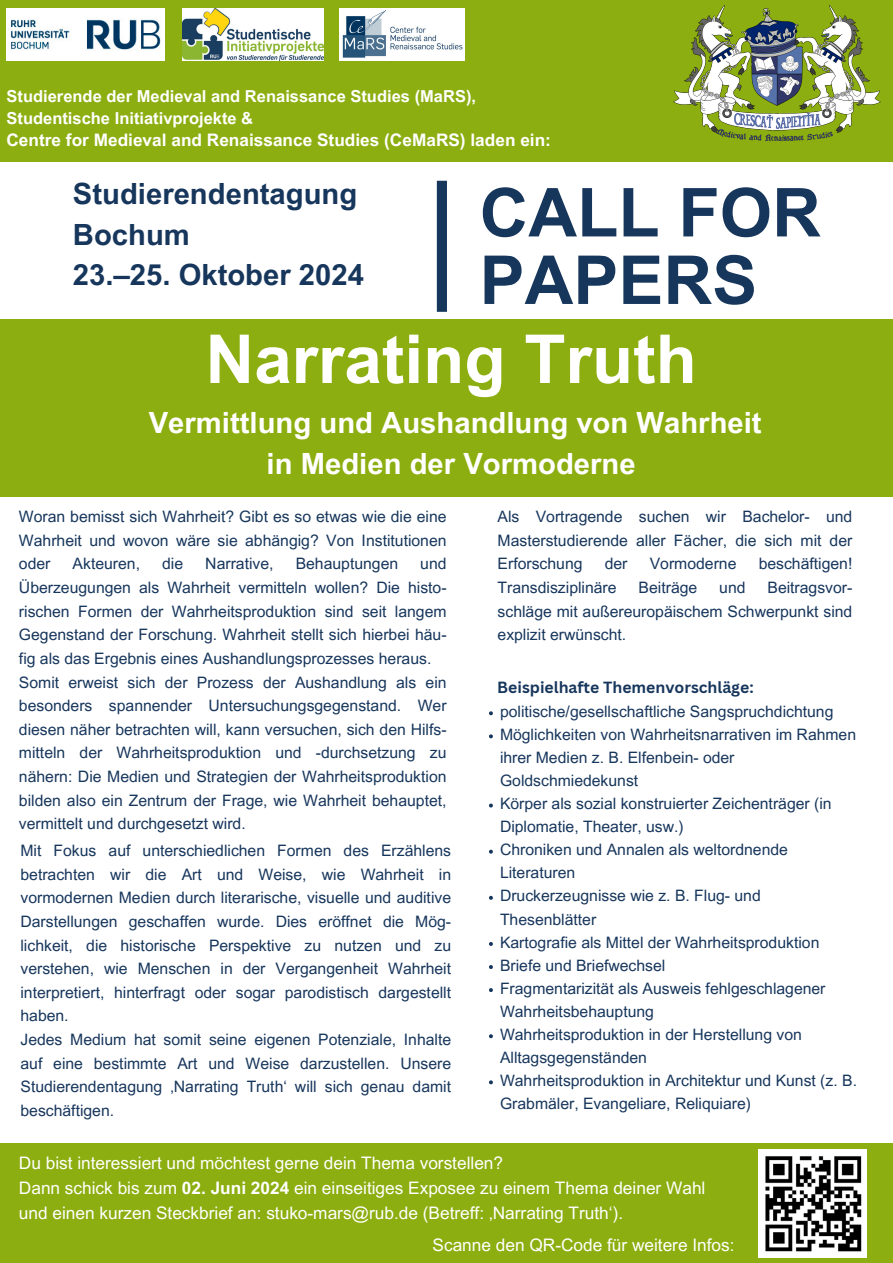
<style>
.page{position:relative;width:893px;height:1263px;background:#fff}
.page>*{position:absolute;margin:0;border:0;box-sizing:border-box;transform-origin:0 0}
.t1{font:700 67.5px "Arial MT Pro";color:#fff}
.t2{font:700 67.5px/67.5px "Arial MT Pro";color:#17365c}
.t3{font:700 29.25px/40.5px "Arial MT Pro";color:#fff;text-align:center}
.t4{font:700 29.25px/40.5px "Arial MT Pro";color:#17365c}
.t5{font:17.25px/25.3px "Arial MT Pro";color:#fff}
.t6{font:700 17.25px "Arial MT Pro";color:#fff}
.t7{font:700 16.5px/21.4px "Arial MT Pro";color:#fff}
.t8{font:15.75px/23.6px "Arial MT Pro";color:#17365c;text-align:justify}
.t9{font:700 15.75px "Canva Sans";color:#17365c}
.s1{font-weight:700}
</style>
<div class="page">
<div style="left:0;top:1143px;width:893px;height:120px;background:#8dae10"></div>
<div style="left:0;top:0;width:893px;height:162px;background:#8dae10"></div>
<img style="left:7px;top:9px;width:157px;height:51px">
<img style="left:673px;top:5px;width:208px;height:137px">
<img style="left:183px;top:9px;width:140px;height:51px">
<div style="left:437px;top:181px;width:10px;height:131px;background:#17365c"></div>
<div style="left:0;top:319px;width:893px;height:178px;background:#8dae10"></div>
<img style="left:339px;top:9px;width:125px;height:51px">
<img style="left:759px;top:1149px;width:107px;height:108px">
<svg style="left:489px;top:711px;width:4px;height:4px"></svg>
<svg style="left:489px;top:734px;width:4px;height:4px"></svg>
<svg style="left:489px;top:803px;width:4px;height:4px"></svg>
<svg style="left:489px;top:850px;width:4px;height:4px"></svg>
<svg style="left:489px;top:896px;width:4px;height:4px"></svg>
<svg style="left:489px;top:942px;width:4px;height:4px"></svg>
<svg style="left:489px;top:965px;width:4px;height:4px"></svg>
<svg style="left:489px;top:988px;width:4px;height:4px"></svg>
<svg style="left:489px;top:1034px;width:4px;height:4px"></svg>
<svg style="left:489px;top:1080px;width:4px;height:4px"></svg>
<h2 class="t7" style="left:7px;top:88px;width:471px">Studierende der Medieval and Renaissance Studies (MaRS),<br>Studentische Initiativprojekte &amp;</h2>
<h2 class="t6" style="left:7px;top:133px;width:546px">Centre for Medieval and Renaissance Studies (CeMaRS) laden ein:</h2>
<p class="t4" style="left:73px;top:177px;width:292px">Studierendentagung<br>Bochum<br>23.–25. Oktober 2024</p>
<h4 class="t2" style="left:479px;top:187px;width:343px">CALL FOR<br>PAPERS</h4>
<p class="t1" style="left:205px;top:334px;width:493px">Narrating Truth</p>
<p class="t3" style="left:149px;top:406px;width:614px">Vermittlung und Aushandlung von Wahrheit in Medien der Vormoderne</p>
<h4 class="t8" style="left:497px;top:507px;width:356px">Als Vortragende suchen wir Bachelor- und Masterstudierende aller Fächer, die sich mit der Erforschung</h4>
<p class="t8" style="left:19px;top:507px;width:429px">Woran bemisst sich Wahrheit? Gibt es so etwas wie die eine Wahrheit und wovon wäre sie abhängig? Von Institutionen oder</p>
<h4 class="t8" style="left:605px;top:554px;width:24px">der</h4>
<h4 class="t8" style="left:650px;top:554px;width:88px">Vormoderne</h4>
<h4 class="t8" style="left:758px;top:554px;width:95px">beschäftigen!</h4>
<h4 class="t8" style="left:497px;top:578px;width:121px">Transdisziplinäre</h4>
<h4 class="t8" style="left:638px;top:578px;width:60px">Beiträge</h4>
<h4 class="t8" style="left:719px;top:578px;width:28px">und</h4>
<p class="t8" style="left:19px;top:554px;width:429px;text-indent:401px">und Überzeugungen als Wahrheit vermitteln wollen? Die histo&shy;rischen Formen der Wahrheitsproduktion sind seit langem Gegenstand der Forschung. Wahrheit stellt sich hierbei häu&shy;fig als das Ergebnis eines Aushandlungsprozesses heraus.</p>
<p class="t8" style="left:19px;top:672px;width:429px">Somit erweist sich der Prozess der Aushandlung als ein besonders spannender Untersuchungsgegenstand. Wer diesen näher betrachten will, kann versuchen, sich den Hilfs&shy;mitteln der Wahrheitsproduktion und -durchsetzung zu nähern: Die Medien und Strategien der Wahrheitsproduktion bilden also ein Zentrum der Frage, wie Wahrheit behauptet, vermittelt und durchgesetzt wird.</p>
<p class="t8" style="left:20px;top:840px;width:432px">Mit Fokus auf unterschiedlichen Formen des Erzählens betrachten wir die Art und Weise, wie Wahrheit in vormodernen Medien durch literarische, visuelle und auditive Darstellungen geschaffen wurde. Dies eröffnet die Mög&shy;lichkeit, die historische Perspektive zu nutzen und zu verstehen, wie Menschen in der Vergangenheit Wahrheit interpretiert, hinterfragt oder sogar parodistisch dargestellt haben.</p>
<p class="t8" style="left:20px;top:1029px;width:432px">Jedes Medium hat somit seine eigenen Potenziale, Inhalte auf eine bestimmte Art und Weise darzustellen. Unsere Studierendentagung ‚Narrating Truth‘ will sich genau damit beschäftigen.</p>
<p class="t8" style="left:73px;top:554px;width:69px">Akteuren,</p>
<p class="t8" style="left:162px;top:554px;width:23px">die</p>
<p class="t8" style="left:205px;top:554px;width:70px">Narrative,</p>
<p class="t8" style="left:296px;top:554px;width:104px">Behauptungen</p>
<h4 class="t8" style="left:497px;top:578px;width:356px;text-indent:270px">Beitragsvor&shy;schläge mit außereuropäischem Schwerpunkt sind explizit erwünscht.</h4>
<p class="t9" style="left:497px;top:676px;width:258px">Beispielhafte Themenvorschläge:</p>
<p class="t8" style="left:500px;top:701px;width:335px">politische/gesellschaftliche Sangspruchdichtung</p>
<p class="t8" style="left:500px;top:725px;width:358px;line-height:23.1px;text-align:left">Möglichkeiten von Wahrheitsnarrativen im Rahmen ihrer Medien z. B. Elfenbein- oder<br>Goldschmiedekunst</p>
<p class="t8" style="left:500px;top:794px;width:333px;line-height:23.1px">Körper als sozial konstruierter Zeichenträger (in<br>Diplomatie, Theater, usw.)</p>
<p class="t8" style="left:500px;top:840px;width:289px;line-height:23.1px">Chroniken und Annalen als weltordnende<br>Literaturen</p>
<p class="t8" style="left:500px;top:886px;width:262px;line-height:23.1px">Druckerzeugnisse wie z. B. Flug- und<br>Thesenblätter</p>
<p class="t8" style="left:500px;top:932px;width:321px">Kartografie als Mittel der Wahrheitsproduktion</p>
<p class="t8" style="left:500px;top:955px;width:167px">Briefe und Briefwechsel</p>
<p class="t8" style="left:500px;top:978px;width:327px;line-height:23.1px">Fragmentarizität als Ausweis fehlgeschlagener<br>Wahrheitsbehauptung</p>
<p class="t8" style="left:500px;top:1025px;width:303px;line-height:23.1px">Wahrheitsproduktion in der Herstellung von<br>Alltagsgegenständen</p>
<p class="t8" style="left:500px;top:1071px;width:358px;line-height:23.1px">Wahrheitsproduktion in Architektur und Kunst (z. B.<br>Grabmäler, Evangeliare, Reliquiare)</p>
<h3 class="t5" style="left:19px;top:1152px;width:485px">Du bist interessiert und möchtest gerne dein Thema vorstellen?</h3>
<p class="t5" style="left:19px;top:1177px;width:688px">Dann schick bis zum <span class="s1">02. Juni 2024</span> ein einseitiges Exposee zu einem Thema deiner Wahl und einen kurzen Steckbrief an: stuko-mars@rub.de (Betreff: ‚Narrating Truth‘).</p>
<p class="t5" style="left:432px;top:1234px;width:303px">Scanne den QR-Code für weitere Infos:</p>
</div>
